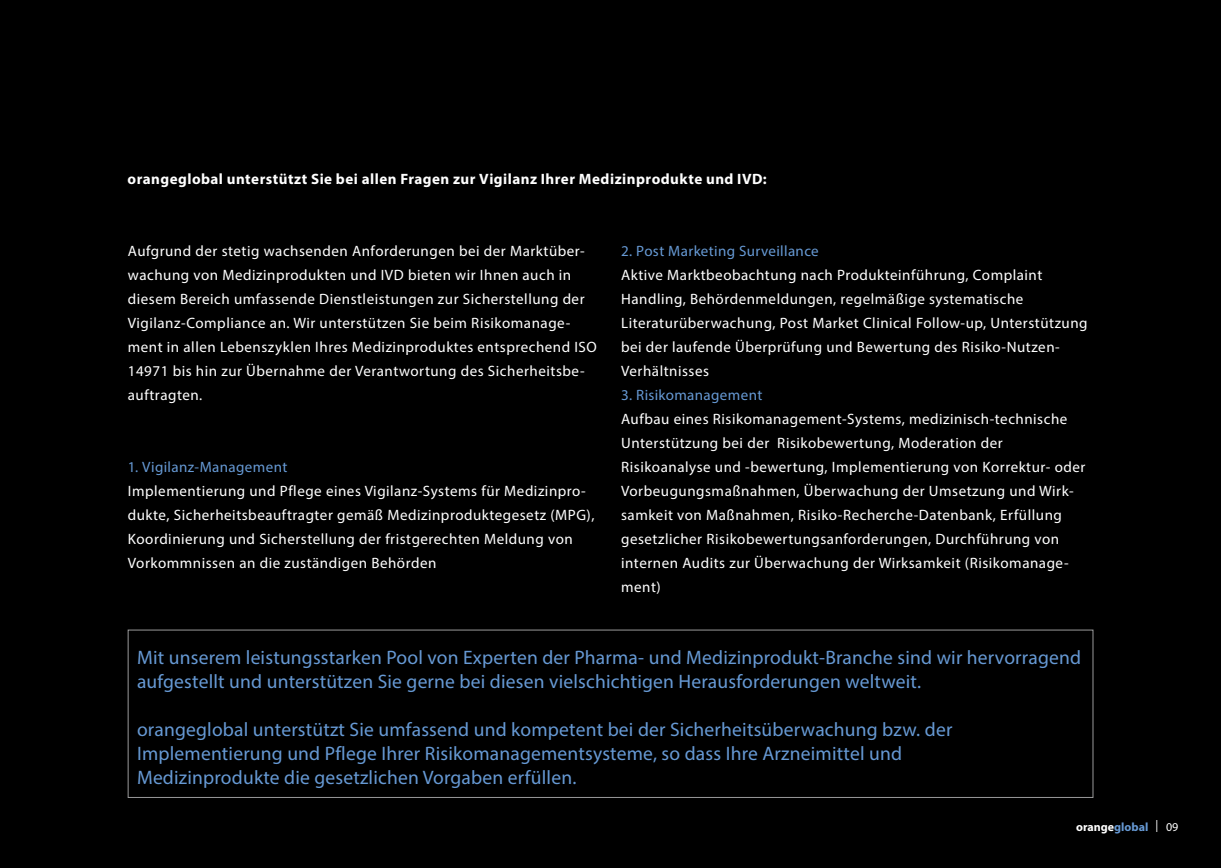
<style>
.page{position:relative;width:1221px;height:868px;background:#fff}
.page>*{position:absolute;margin:0;border:0;box-sizing:border-box;transform-origin:0 0}
.t1{font:19.5px/24px "Myriad Pro";letter-spacing:.01em;color:#6699d4}
.t2{font:15px/24px "Myriad Pro";letter-spacing:.035em;color:#fff}
.t3{font:700 15px "Myriad Pro";letter-spacing:.03em;color:#fff}
.t4{font:15px "Myriad Pro";letter-spacing:.025em;color:#6699d4}
.t5{font:700 12px "Myriad Pro";color:#fff}
.s1{color:#6699d4}
.s2{font-weight:400}
</style>
<div class="page">
<div style="left:0;top:0;width:1220px;height:867px;background:#000"></div>
<p class="t3" style="left:128px;top:169px;width:640px">orangeglobal unterstützt Sie bei allen Fragen zur Vigilanz Ihrer Medizinprodukte und IVD:</p>
<p class="t2" style="left:128px;top:239px;width:470px">Aufgrund der stetig wachsenden Anforderungen bei der Marktüber&shy;wachung von Medizinprodukten und IVD bieten wir Ihnen auch in diesem Bereich umfassende Dienstleistungen zur Sicherstellung der Vigilanz-Compliance an. Wir unterstützen Sie beim Risikomanage&shy;ment in allen Lebenszyklen Ihres Medizinproduktes entsprechend ISO 14971 bis hin zur Übernahme der Verantwortung des Sicherheitsbe&shy;auftragten.</p>
<p class="t4" style="left:128px;top:458px;width:161px">1. Vigilanz-Management</p>
<p class="t2" style="left:128px;top:479px;width:468px">Implementierung und Pflege eines Vigilanz-Systems für Medizinpro&shy;dukte, Sicherheitsbeauftragter gemäß Medizinproduktegesetz (MPG), Koordinierung und Sicherstellung der fristgerechten Meldung von Vorkommnissen an die zuständigen Behörden</p>
<p class="t4" style="left:621px;top:242px;width:199px">2. Post Marketing Surveillance</p>
<p class="t2" style="left:621px;top:263px;width:468px">Aktive Marktbeobachtung nach Produkteinführung, Complaint Handling, Behördenmeldungen, regelmäßige systematische Literaturüberwachung, Post Market Clinical Follow-up, Unterstützung bei der laufende Überprüfung und Bewertung des Risiko-Nutzen-Verhältnisses</p>
<p class="t4" style="left:621px;top:386px;width:143px">3. Risikomanagement</p>
<p class="t2" style="left:621px;top:407px;width:466px">Aufbau eines Risikomanagement-Systems, medizinisch-technische Unterstützung bei der Risikobewertung, Moderation der Risikoanalyse und -bewertung, Implementierung von Korrektur- oder Vorbeugungsmaßnahmen, Überwachung der Umsetzung und Wirk&shy;samkeit von Maßnahmen, Risiko-Recherche-Datenbank, Erfüllung gesetzlicher Risikobewertungsanforderungen, Durchführung von internen Audits zur Überwachung der Wirksamkeit (Risikomanage&shy;ment)</p>
<h1 class="t1" style="left:137px;top:645px;width:945px">Mit unserem leistungsstarken Pool von Experten der Pharma- und Medizinprodukt-Branche sind wir hervorragend aufgestellt und unterstützen Sie gerne bei diesen vielschichtigen Herausforderungen weltweit.</h1>
<p class="t1" style="left:137px;top:717px;width:816px">orangeglobal unterstützt Sie umfassend und kompetent bei der Sicherheitsüberwachung bzw. der<br>Implementierung und Pflege Ihrer Risikomanagementsysteme, so dass Ihre Arzneimittel und<br>Medizinprodukte die gesetzlichen Vorgaben erfüllen.</p>
<p class="t5" style="left:1076px;top:818px;width:104px">orange<span class="s1">global</span> <span class="s2">| 09</span></p>
</div>
